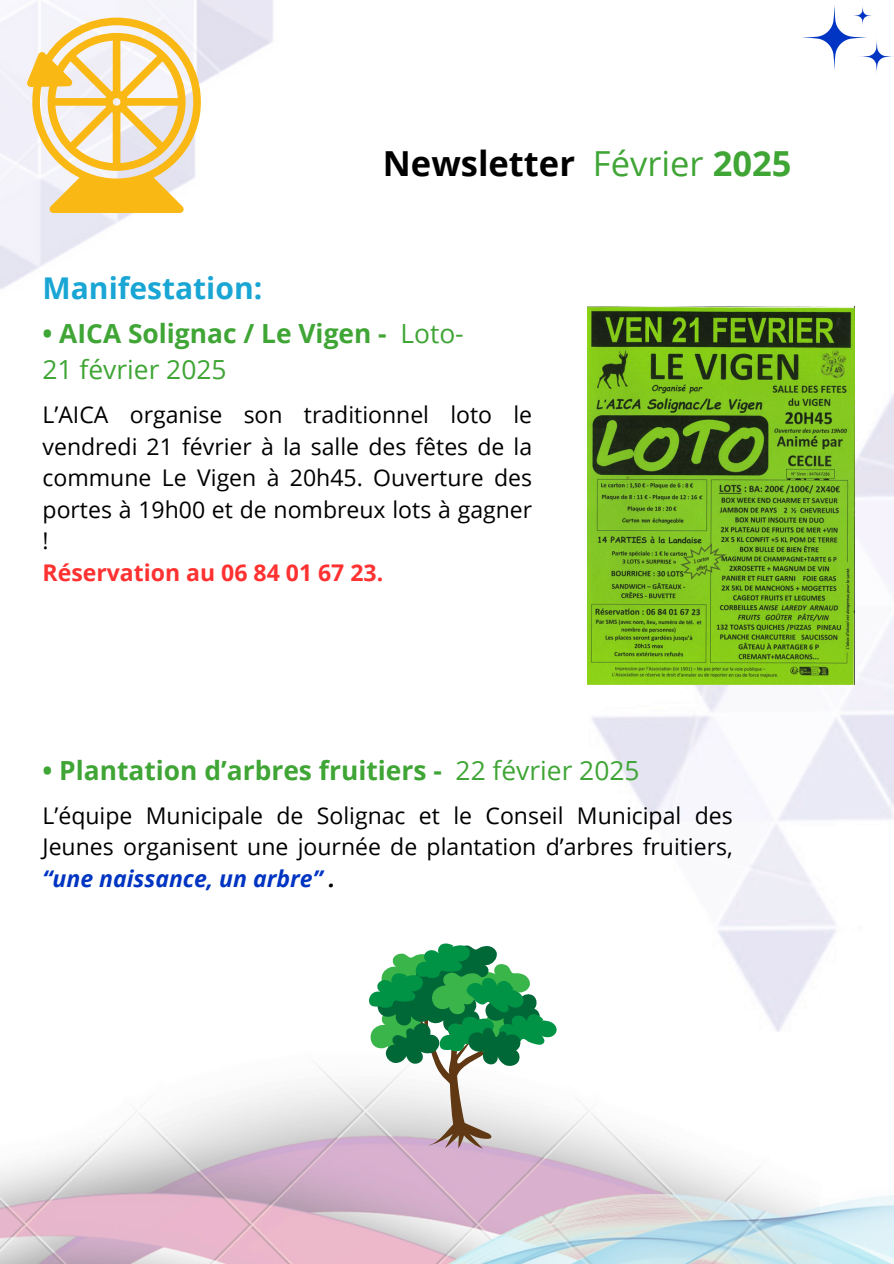
<style>
.page{position:relative;width:894px;height:1264px;background:#fff}
.page>*{position:absolute;margin:0;border:0;box-sizing:border-box;transform-origin:0 0}
.t1{font:700 34.5px "Open Sans";color:#000}
.t2{font:700 30px "Open Sans";color:#19a6d4}
.t3{font:700 26.4px/36px "Open Sans";color:#3fa535}
.t4{font:22.95px/31.5px "Open Sans";color:#000;text-align:justify}
.t5{font:700 22.95px "Open Sans";color:#ff3131}
.s1{font-weight:400;color:#3fa535}
.s2{color:#3fa535}
.s3{font-weight:400}
.s4{font-weight:700;font-style:italic;color:#0034c2}
.s5{font-weight:700;font-style:italic}
</style>
<div class="page">
<img style="left:0;top:1066px;width:893px;height:197px">
<img style="left:589px;top:393px;width:304px;height:638px">
<svg style="left:802px;top:5px;width:91px;height:69px"></svg>
<svg style="left:368px;top:943px;width:188px;height:205px"></svg>
<svg style="left:26px;top:18px;width:175px;height:195px"></svg>
<img style="left:587px;top:306px;width:266px;height:378px">
<h1 class="t2" style="left:43px;top:267px;width:221px">Manifestation:</h1>
<p class="t1" style="left:383px;top:139px;width:410px">Newsletter <span class="s1">Février</span> <span class="s2">2025</span></p>
<p class="t3" style="left:43px;top:315px;width:422px">• AICA Solignac / Le Vigen - <span class="s3">Loto-<br>21 février 2025</span></p>
<p class="t4" style="left:43px;top:398px;width:491px">L’AICA organise son traditionnel loto le vendredi 21 février à la salle des fêtes de la commune Le Vigen à 20h45. Ouverture des portes à 19h00 et de nombreux lots à gagner !</p>
<p class="t5" style="left:43px;top:556px;width:342px">Réservation au 06 84 01 67 23.</p>
<h2 class="t3" style="left:43px;top:751px;width:598px">• Plantation d’arbres fruitiers - <span class="s3">22 février 2025</span></h2>
<h3 class="t4" style="left:43px;top:799px;width:691px">L’équipe Municipale de Solignac et le Conseil Municipal des Jeunes organisent une journée de plantation d’arbres fruitiers, <span class="s4">“une naissance, un arbre”</span> <span class="s5">.</span></h3>
</div>
